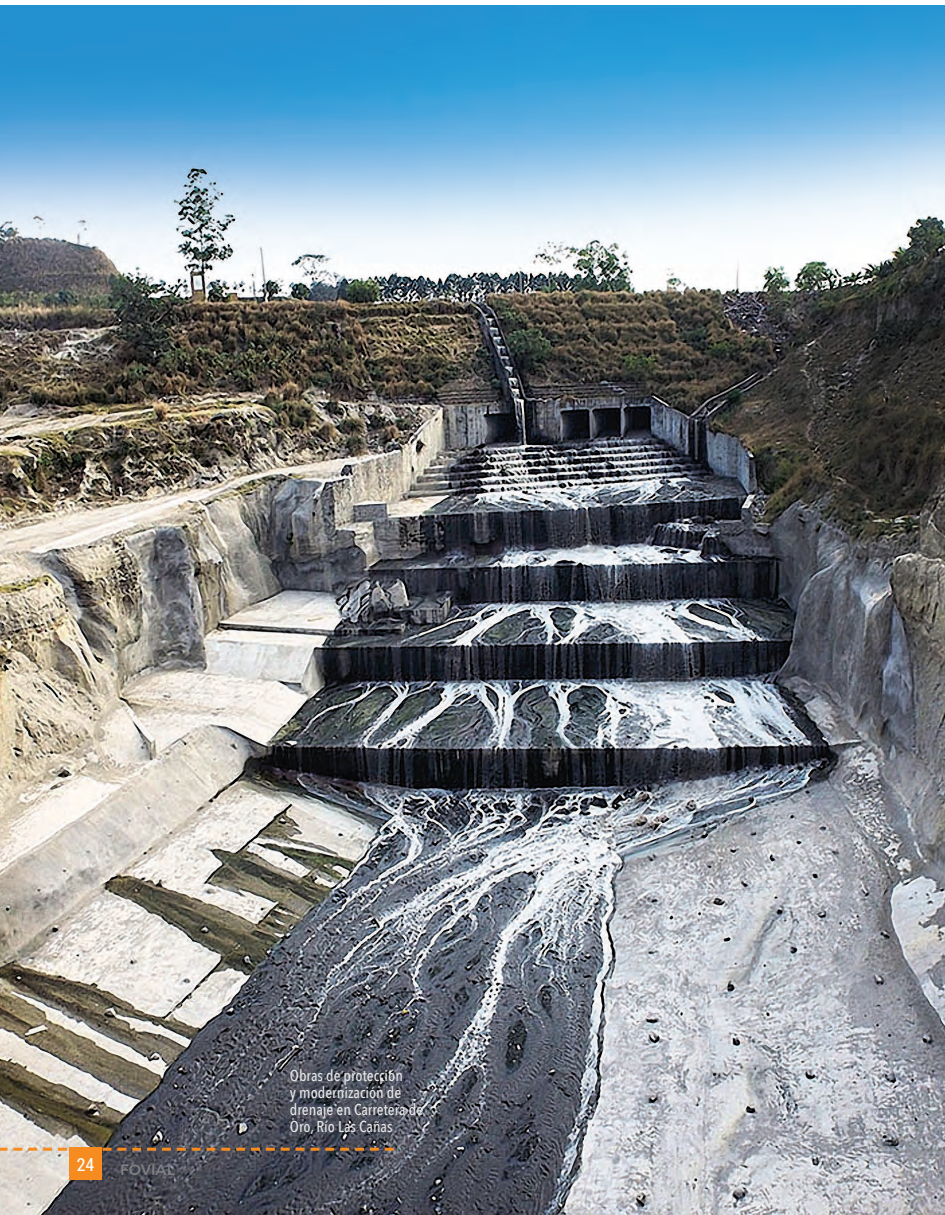
<style>
.page{position:relative;width:945px;height:1215px;background:#fff}
.page>*{position:absolute;margin:0;border:0;box-sizing:border-box;transform-origin:0 0}
.t1{font:18px "Roboto Condensed";color:#fff}
.t2{font:500 15.75px/17px "Avenir Next Condensed";color:#e6e7e9}
.t3{font:15px "Montserrat";color:#808285}
</style>
<div class="page">
<img style="left:0;top:5px;width:945px;height:1210px">
<div style="left:69px;top:1148px;width:33px;height:32px;background:#f68c1f"></div>
<svg style="left:0;top:1148px;width:394px;height:3px"></svg>
<p class="t1" style="left:77px;top:1152px;width:19px">24</p>
<p class="t3" style="left:120px;top:1160px;width:56px">FOVIAL</p>
<p class="t2" style="left:290px;top:1067px;width:135px">Obras de protección<br>y modernización de drenaje en Carretera de<br>Oro, Río Las Cañas</p>
</div>
